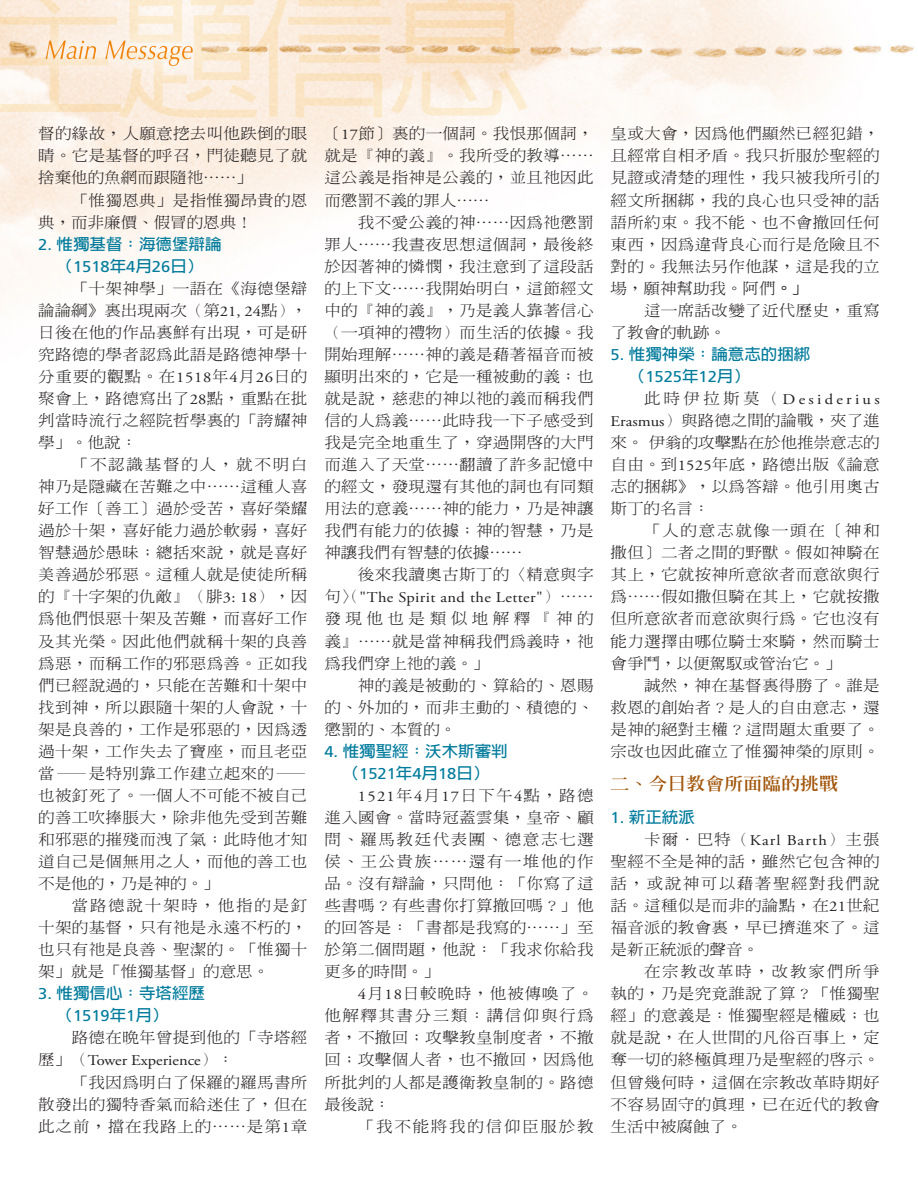
<style>
.page{position:relative;width:918px;height:1188px;background:#fff}
.page>*{position:absolute;margin:0;border:0;box-sizing:border-box;transform-origin:0 0}
.主題文章_大標{font:800 17.25px "AR Ming B5";color:#a15409;scale:1.1 1}
.主題文章_中標{font:700 15.6px/22px "AR Hei B5";color:#007b9c;text-align:center;scale:1.05 1}
.正文{font:300 14.85px/22px "AR Ming B5";letter-spacing:.02em;color:#231f20;text-align:justify;scale:1.11 1}
.正文-2{font:300 14.85px "AR Ming B5";letter-spacing:.105em;color:#231f20;scale:1.11 1}
.s1{font-family:"Frutiger LT Std";font-weight:400}
.s2{font-family:"Adobe Garamond Pro";font-weight:400}
.s3{font-family:"AR Pen Xing Kai B5";font-weight:700;font-size:15.6px}
</style>
<div class="page">
<img style="left:0;top:0;width:914px;height:300px">
<p class="正文" style="left:38px;top:123px;width:244px">督的緣故，人願意挖去叫他跌倒的眼睛。它是基督的呼召，門徒聽見了就捨棄他的魚網而跟隨祂⋯⋯」</p>
<p class="正文" style="left:38px;top:189px;width:244px;text-indent:33px">「惟獨恩典」是指惟獨昂貴的恩典，而非廉價、假冒的恩典！</p>
<p class="主題文章_中標" style="left:38px;top:233px;width:176px"><span class="s1">2.</span> 惟獨基督：海德堡辯論（<span class="s1">1518</span>年<span class="s1">4</span>月<span class="s1">26</span>日）</p>
<p class="正文" style="left:38px;top:277px;width:244px;text-indent:33px">「十架神學」一語在《海德堡辯論論綱》裏出現兩次（第<span class="s2">21, 24</span>點），日後在他的作品裏鮮有出現，可是研究路德的學者認為此語是路德神學十分重要的觀點。在<span class="s2">1518</span>年<span class="s2">4</span>月<span class="s2">26</span>日的聚會上，路德寫出了<span class="s2">28</span>點，重點在批判當時流行之經院哲學裏的「誇耀神學」。他說：</p>
<p class="正文" style="left:38px;top:453px;width:244px;text-indent:33px">「不認識基督的人，就不明白神乃是隱藏在苦難之中⋯⋯這種人喜好工作〔善工〕過於受苦，喜好榮耀過於十架，喜好能力過於軟弱，喜好智慧過於愚昧；總括來說，就是喜好美善過於邪惡。這種人就是使徒所稱的『十字架的仇敵』（腓<span class="s2">3: 18</span>），因為他們恨惡十架及苦難，而喜好工作及其光榮。因此他們就稱十架的良善為惡，而稱工作的邪惡為善。正如我們已經說過的，只能在苦難和十架中找到神，所以跟隨十架的人會說，十架是良善的，工作是邪惡的，因為透過十架，工作失去了寶座，而且老亞當—是特別靠工作建立起來的—也被釘死了。一個人不可能不被自己的善工吹捧脹大，除非他先受到苦難和邪惡的摧殘而洩了氣；此時他才知道自己是個無用之人，而他的善工也不是他的，乃是神的。」</p>
<p class="正文" style="left:38px;top:894px;width:244px;text-indent:33px">當路德說十架時，他指的是釘十架的基督，只有祂是永遠不朽的，也只有祂是良善、聖潔的。「惟獨十架」就是「惟獨基督」的意思。</p>
<p class="主題文章_中標" style="left:57px;top:982px;width:143px;text-align:left;text-indent:-18px"><span class="s1">3.</span> 惟獨信心：寺塔經歷（<span class="s1">1519</span>年<span class="s1">1</span>月）</p>
<p class="正文" style="left:38px;top:1027px;width:244px;text-indent:33px">路德在晚年曾提到他的「寺塔經歷」（<span class="s2">Tower Experience</span>）：</p>
<p class="正文" style="left:38px;top:1071px;width:244px;text-indent:33px">「我因為明白了保羅的羅馬書所散發出的獨特香氣而給迷住了，但在此之前，擋在我路上的⋯⋯是第<span class="s2">1</span>章</p>
<p class="正文" style="left:324px;top:123px;width:244px">〔<span class="s2">17</span>節〕裏的一個詞。我恨那個詞，就是『神的義』。我所受的教導⋯⋯這公義是指神是公義的，並且祂因此而懲罰不義的罪人⋯⋯</p>
<p class="正文" style="left:324px;top:211px;width:244px;text-indent:33px">我不愛公義的神⋯⋯因為祂懲罰罪人⋯⋯我晝夜思想這個詞，最後終於因著神的憐憫，我注意到了這段話的上下文⋯⋯我開始明白，這節經文中的『神的義』，乃是義人靠著信心（一項神的禮物）而生活的依據。我開始理解⋯⋯神的義是藉著福音而被顯明出來的，它是一種被動的義；也就是說，慈悲的神以祂的義而稱我們信的人為義⋯⋯此時我一下子感受到我是完全地重生了，穿過開啟的大門而進入了天堂⋯⋯翻讀了許多記憶中的經文，發現還有其他的詞也有同類用法的意義⋯⋯神的能力，乃是神讓我們有能力的依據；神的智慧，乃是神讓我們有智慧的依據⋯⋯</p>
<p class="正文" style="left:324px;top:564px;width:244px;text-indent:33px">後來我讀奧古斯丁的〈精意與字句〉（<span class="s2">"The Spirit and the Letter"</span>）⋯⋯發現他也是類似地解釋『神的義』⋯⋯就是當神稱我們為義時，祂為我們穿上祂的義。」</p>
<p class="正文" style="left:324px;top:674px;width:244px;text-indent:33px">神的義是被動的、算給的、恩賜的、外加的，而非主動的、積德的、懲罰的、本質的。</p>
<p class="主題文章_中標" style="left:324px;top:740px;width:176px"><span class="s1">4.</span> 惟獨聖經：沃木斯審判（<span class="s1">1521</span>年<span class="s1">4</span>月<span class="s1">18</span>日）</p>
<p class="正文" style="left:324px;top:784px;width:244px;text-indent:33px"><span class="s2">1521</span>年<span class="s2">4</span>月<span class="s2">17</span>日下午<span class="s2">4</span>點，路德進入國會。當時冠蓋雲集，皇帝、顧問、羅馬教廷代表團、德意志七選侯、王公貴族⋯⋯還有一堆他的作品。沒有辯論，只問他：「你寫了這些書嗎？有些書你打算撤回嗎？」他的回答是：「書都是我寫的⋯⋯」至於第二個問題，他說：「我求你給我更多的時間。」</p>
<p class="正文" style="left:324px;top:983px;width:244px;text-indent:33px"><span class="s2">4</span>月<span class="s2">18</span>日較晚時，他被傳喚了。他解釋其書分三類：講信仰與行為者，不撤回；攻擊教皇制度者，不撤回；攻擊個人者，也不撤回，因為他所批判的人都是護衛教皇制的。路德最後說：</p>
<p class="正文-2" style="left:358px;top:1119px;width:214px">「我不能將我的信仰臣服於教</p>
<p class="正文" style="left:611px;top:123px;width:244px">皇或大會，因為他們顯然已經犯錯，且經常自相矛盾。我只折服於聖經的見證或清楚的理性，我只被我所引的經文所捆綁，我的良心也只受神的話語所約束。我不能、也不會撤回任何東西，因為違背良心而行是危險且不對的。我無法另作他謀，這是我的立場，願神幫助我。阿們<span class="s3">。」</span></p>
<p class="正文" style="left:611px;top:299px;width:244px;text-indent:33px">這一席話改變了近代歷史，重寫了教會的軌跡。</p>
<p class="主題文章_中標" style="left:629px;top:343px;width:174px;text-align:left;text-indent:-18px"><span class="s1">5.</span> 惟獨神榮：論意志的捆綁（<span class="s1">1525</span>年<span class="s1">12</span>月）</p>
<p class="正文" style="left:611px;top:387px;width:244px;text-indent:33px">此時伊拉斯莫（<span class="s2">Desiderius Erasmus</span>）與路德之間的論戰，夾了進來。伊翁的攻擊點在於他推崇意志的自由。到<span class="s2">1525</span>年底，路德出版《論意志的捆綁》，以為答辯。他引用奧古斯丁的名言：</p>
<p class="正文" style="left:611px;top:520px;width:244px;text-indent:33px">「人的意志就像一頭在〔神和撒但〕二者之間的野獸。假如神騎在其上，它就按神所意欲者而意欲與行為⋯⋯假如撒但騎在其上，它就按撒但所意欲者而意欲與行為。它也沒有能力選擇由哪位騎士來騎，然而騎士會爭鬥，以便駕馭或管治它。」</p>
<p class="正文" style="left:611px;top:674px;width:244px;text-indent:33px">誠然，神在基督裏得勝了。誰是救恩的創始者？是人的自由意志，還是神的絕對主權？這問題太重要了。宗改也因此確立了惟獨神榮的原則。</p>
<p class="主題文章_大標" style="left:611px;top:775px;width:208px">二、今日教會所面臨的挑戰</p>
<p class="主題文章_中標" style="left:611px;top:806px;width:82px"><span class="s1">1.</span> 新正統派</p>
<p class="正文" style="left:611px;top:828px;width:244px;text-indent:33px">卡爾．巴特（<span class="s2">Karl Barth</span>）主張聖經不全是神的話，雖然它包含神的話，或說神可以藉著聖經對我們說話。這種似是而非的論點，在<span class="s2">21</span>世紀福音派的教會裏，早已擠進來了。這是新正統派的聲音。</p>
<p class="正文" style="left:611px;top:961px;width:244px;text-indent:33px">在宗教改革時，改教家們所爭執的，乃是究竟誰說了算？「惟獨聖經」的意義是：惟獨聖經是權威；也就是說，在人世間的凡俗百事上，定奪一切的終極真理乃是聖經的啟示。但曾幾何時，這個在宗教改革時期好不容易固守的真理，已在近代的教會生活中被腐蝕了。</p>
</div>
